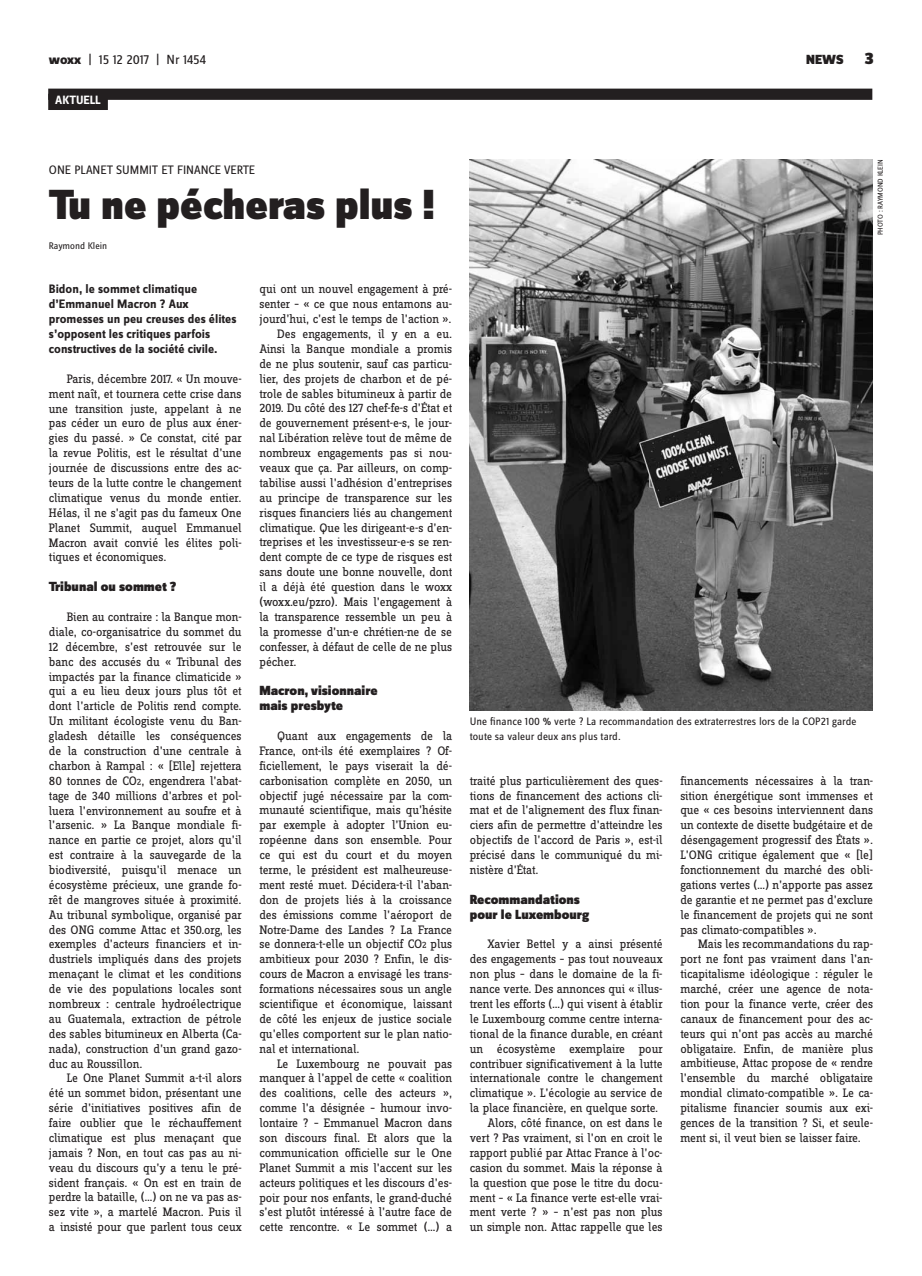
<style>
.page{position:relative;width:922px;height:1276px;background:#fff}
.page>*{position:absolute;margin:0;border:0;box-sizing:border-box;transform-origin:0 0}
.t1{font:900 43.75px "Zine Sans Dis";color:#231f20}
.t2{font:900 13.75px/14.9px "Zine Sans Dis";color:#231f20}
.t3{font:13.75px "Zine Sans Dis";letter-spacing:-.01em;color:#231f20}
.t4{font:12.75px/14.9px "Zine Slab Dis";letter-spacing:-.01em;color:#231f20;text-align:justify}
.t5{font:700 12.75px/14.9px "Zine Sans Dis";color:#231f20}
.t6{font:12.75px "Zine Sans Dis";color:#231f20}
.t7{font:700 12.5px "Zine Sans Dis";color:#fff}
.t8{font:11.25px/14.9px "Zine Sans Dis";color:#231f20}
.t9{font:10px "Zine Sans Dis";color:#231f20}
.t10{font:7.5px "Zine Sans Dis";letter-spacing:-.01em;color:#231f20}
.s1{font-weight:800}
.s2{font-size:17.5px}
.s3{font-size:9.62px}
</style>
<div class="page">
<div style="left:48px;top:89px;width:824px;height:11px;background:#231f20"></div>
<div style="left:48px;top:94px;width:60px;height:16px;background:#231f20"></div>
<img style="left:469px;top:159px;width:403px;height:551px">
<p class="t3" style="left:49px;top:53px;width:159px"><span class="s1">woxx</span> | 15 12 2017 | Nr 1454</p>
<p class="t2" style="left:806px;top:53px;width:69px">NEWS <span class="s2">3</span></p>
<p class="t7" style="left:55px;top:93px;width:47px">AKTUELL</p>
<p class="t6" style="left:49px;top:163px;width:208px">On e Plan et Summit et finance verte</p>
<h1 class="t1" style="left:49px;top:181px;width:387px">Tu ne pécheras plus !</h1>
<p class="t9" style="left:49px;top:240px;width:60px">Raymond Klein</p>
<p class="t5" style="left:49px;top:282px;width:189px">Bidon, le sommet climatique d’Emmanuel Macron ? Aux promesses un peu creuses des élites s’opposent les critiques parfois constructives de la société civile.</p>
<p class="t4" style="left:49px;top:372px;width:194px;text-indent:18px">Paris, décembre 2017. « Un mouve&shy;ment naît, et tournera cette crise dans une transition juste, appelant à ne pas céder un euro de plus aux éner&shy;gies du passé. » Ce constat, cité par la revue Politis, est le résultat d’une journée de discussions entre des ac&shy;teurs de la lutte contre le changement climatique venus du monde entier.<br>Hélas, il ne s’agit pas du fameux One Planet Summit, auquel Emmanuel Macron avait convié les élites poli&shy;tiques et économiques.</p>
<p class="t2" style="left:49px;top:580px;width:129px">Tribunal ou sommet ?</p>
<p class="t4" style="left:49px;top:610px;width:194px;text-indent:18px">Bien au contraire : la Banque mon&shy;diale, co-organisatrice du sommet du 12 décembre, s’est retrouvée sur le banc des accusés du « Tribunal des impactés par la finance climaticide » qui a eu lieu deux jours plus tôt et dont l’article de Politis rend compte.<br>Un militant écologiste venu du Ban&shy;gladesh détaille les conséquences de la construction d’une centrale à charbon à Rampal : « [Elle] rejettera 80 tonnes de CO<span class="s3">2</span>, engendrera l’abat&shy;tage de 340 millions d’arbres et pol&shy;luera l’environnement au soufre et à l’arsenic. » La Banque mondiale fi&shy;nance en partie ce projet, alors qu’il est contraire à la sauvegarde de la biodiversité, puisqu’il menace un écosystème précieux, une grande fo&shy;rêt de mangroves située à proximité.<br>Au tribunal symbolique, organisé par des ONG comme Attac et 350.org, les exemples d’acteurs financiers et in&shy;dustriels impliqués dans des projets menaçant le climat et les conditions de vie des populations locales sont nombreux : centrale hydroélectrique au Guatemala, extraction de pétrole des sables bitumineux en Alberta (Ca&shy;nada), construction d’un grand gazo&shy;duc au Roussillon.</p>
<p class="t4" style="left:49px;top:1071px;width:194px;text-indent:18px">Le One Planet Summit a-t-il alors été un sommet bidon, présentant une série d’initiatives positives afin de faire oublier que le réchauffement climatique est plus menaçant que jamais ? Non, en tout cas pas au ni&shy;veau du discours qu’y a tenu le pré&shy;sident français. « On est en train de perdre la bataille, (…) on ne va pas as&shy;sez vite », a martelé Macron. Puis il a insisté pour que parlent tous ceux</p>
<p class="t4" style="left:259px;top:282px;width:194px">qui ont un nouvel engagement à pré-</p>
<p class="t4" style="left:259px;top:297px;width:194px">senter – « ce que nous entamons au-</p>
<p class="t4" style="left:259px;top:312px;width:194px">jourd’hui, c’est le temps de l’action ».</p>
<p class="t4" style="left:277px;top:327px;width:176px">Des engagements, il y en a eu.</p>
<p class="t4" style="left:259px;top:342px;width:194px">Ainsi la Banque mondiale a promis</p>
<p class="t4" style="left:259px;top:357px;width:194px">de ne plus soutenir, sauf cas particu-</p>
<p class="t4" style="left:259px;top:372px;width:194px">lier, des projets de charbon et de pé-</p>
<p class="t4" style="left:259px;top:387px;width:194px">trole de sables bitumineux à partir de</p>
<p class="t4" style="left:259px;top:401px;width:194px">2019. Du côté des 127 chef-fe-s d’État et</p>
<p class="t4" style="left:259px;top:416px;width:194px">de gouvernement présent-e-s, le jour-</p>
<p class="t4" style="left:259px;top:431px;width:194px">nal Libération relève tout de même de</p>
<p class="t4" style="left:259px;top:446px;width:194px">nombreux engagements pas si nou-</p>
<p class="t4" style="left:259px;top:461px;width:194px">veaux que ça. Par ailleurs, on comp-</p>
<p class="t4" style="left:259px;top:476px;width:194px">tabilise aussi l’adhésion d’entreprises</p>
<p class="t4" style="left:259px;top:491px;width:194px">au principe de transparence sur les</p>
<p class="t4" style="left:259px;top:506px;width:194px">risques financiers liés au changement</p>
<p class="t4" style="left:259px;top:520px;width:194px">climatique. Que les dirigeant-e-s d’en-</p>
<p class="t4" style="left:259px;top:535px;width:194px">treprises et les investisseur-e-s se ren-</p>
<p class="t4" style="left:259px;top:550px;width:194px">dent compte de ce type de risques est</p>
<p class="t4" style="left:259px;top:565px;width:194px">sans doute une bonne nouvelle, dont</p>
<p class="t4" style="left:259px;top:580px;width:194px">il a déjà été question dans le woxx</p>
<p class="t4" style="left:259px;top:595px;width:194px">(woxx.eu/pzro). Mais l’engagement à</p>
<p class="t4" style="left:259px;top:610px;width:194px">la transparence ressemble un peu à</p>
<p class="t4" style="left:259px;top:625px;width:194px">la promesse d’un-e chrétien-ne de se</p>
<p class="t4" style="left:259px;top:640px;width:194px">confesser, à défaut de celle de ne plus</p>
<p class="t4" style="left:259px;top:654px;width:39px">pécher.</p>
<p class="t2" style="left:259px;top:684px;width:120px">Macron, visionnaire mais presbyte</p>
<p class="t4" style="left:259px;top:729px;width:194px;text-indent:18px">Quant aux engagements de la France, ont-ils été exemplaires ? Of&shy;ficiellement, le pays viserait la dé&shy;carbonisation complète en 2050, un objectif jugé nécessaire par la com&shy;munauté scientifique, mais qu’hésite par exemple à adopter l’Union eu&shy;ropéenne dans son ensemble. Pour ce qui est du court et du moyen terme, le président est malheureuse&shy;ment resté muet. Décidera-t-il l’aban&shy;don de projets liés à la croissance des émissions comme l’aéroport de Notre-Dame des Landes ? La France se donnera-t-elle un objectif CO<span class="s3">2</span> plus ambitieux pour 2030 ? Enfin, le dis&shy;cours de Macron a envisagé les trans&shy;formations nécessaires sous un angle scientifique et économique, laissant de côté les enjeux de justice sociale qu’elles comportent sur le plan natio&shy;nal et international.</p>
<p class="t4" style="left:259px;top:1056px;width:194px;text-indent:18px">Le Luxembourg ne pouvait pas manquer à l’appel de cette « coalition des coalitions, celle des acteurs », comme l’a désignée – humour invo&shy;lontaire ? – Emmanuel Macron dans son discours final. Et alors que la communication officielle sur le One Planet Summit a mis l’accent sur les acteurs politiques et les discours d’es&shy;poir pour nos enfants, le grand-duché s’est plutôt intéressé à l’autre face de cette rencontre. « Le sommet (…) a</p>
<p class="t10" style="left:876px;top:235px;width:76px;rotate:-90deg">Photo : Raymond Klein</p>
<p class="t8" style="left:469px;top:714px;width:388px">U ne finance 100 % verte ? La recommandation des extraterrestres lors de la COP21 garde toute sa valeur deux ans plus tard.</p>
<p class="t4" style="left:469px;top:774px;width:194px">traité plus particulièrement des ques&shy;tions de financement des actions cli&shy;mat et de l’alignement des flux finan&shy;ciers afin de permettre d’atteindre les objectifs de l’accord de Paris », est-il précisé dans le communiqué du mi&shy;nistère d’État.</p>
<p class="t2" style="left:469px;top:892px;width:121px">Recommandations pour le Luxembourg</p>
<p class="t4" style="left:487px;top:937px;width:176px">Xavier Bettel y a ainsi présenté</p>
<p class="t4" style="left:469px;top:952px;width:194px">des engagements – pas tout nouveaux</p>
<p class="t4" style="left:469px;top:967px;width:194px">non plus – dans le domaine de la fi-</p>
<p class="t4" style="left:469px;top:982px;width:194px">nance verte. Des annonces qui « illus-</p>
<p class="t4" style="left:469px;top:997px;width:194px">trent les efforts (…) qui visent à établir</p>
<p class="t4" style="left:469px;top:1012px;width:194px">le Luxembourg comme centre interna-</p>
<p class="t4" style="left:469px;top:1027px;width:194px">tional de la finance durable, en créant</p>
<p class="t4" style="left:469px;top:1041px;width:194px">un écosystème exemplaire pour</p>
<p class="t4" style="left:469px;top:1056px;width:194px">contribuer significativement à la lutte</p>
<p class="t4" style="left:469px;top:1071px;width:194px">internationale contre le changement</p>
<p class="t4" style="left:469px;top:1086px;width:194px">climatique ». L’écologie au service de</p>
<p class="t4" style="left:469px;top:1101px;width:190px">la place financière, en quelque sorte.</p>
<p class="t4" style="left:487px;top:1116px;width:176px">Alors, côté finance, on est dans le</p>
<p class="t4" style="left:469px;top:1131px;width:194px">vert ? Pas vraiment, si l’on en croit le</p>
<p class="t4" style="left:469px;top:1146px;width:194px">rapport publié par Attac France à l’oc-</p>
<p class="t4" style="left:469px;top:1160px;width:194px">casion du sommet. Mais la réponse à</p>
<p class="t4" style="left:469px;top:1175px;width:194px">la question que pose le titre du docu-</p>
<p class="t4" style="left:469px;top:1190px;width:194px">ment – « La finance verte est-elle vrai-</p>
<p class="t4" style="left:469px;top:1205px;width:194px">ment verte ? » – n’est pas non plus</p>
<p class="t4" style="left:469px;top:1220px;width:194px">un simple non. Attac rappelle que les</p>
<p class="t4" style="left:680px;top:774px;width:194px">financements nécessaires à la tran&shy;sition énergétique sont immenses et que « ces besoins interviennent dans un contexte de disette budgétaire et de désengagement progressif des États ».<br>L’ONG critique également que « [le] fonctionnement du marché des obli&shy;gations vertes (…) n’apporte pas assez de garantie et ne permet pas d’exclure le financement de projets qui ne sont pas climato-compatibles ».</p>
<p class="t4" style="left:680px;top:937px;width:194px;text-indent:18px">Mais les recommandations du rap&shy;port ne font pas vraiment dans l’an&shy;ticapitalisme idéologique : réguler le marché, créer une agence de nota&shy;tion pour la finance verte, créer des canaux de financement pour des ac&shy;teurs qui n’ont pas accès au marché obligataire. Enfin, de manière plus ambitieuse, Attac propose de « rendre l’ensemble du marché obligataire mondial climato-compatible ». Le ca&shy;pitalisme financier soumis aux exi&shy;gences de la transition ? Si, et seule&shy;ment si, il veut bien se laisser faire.</p>
</div>
